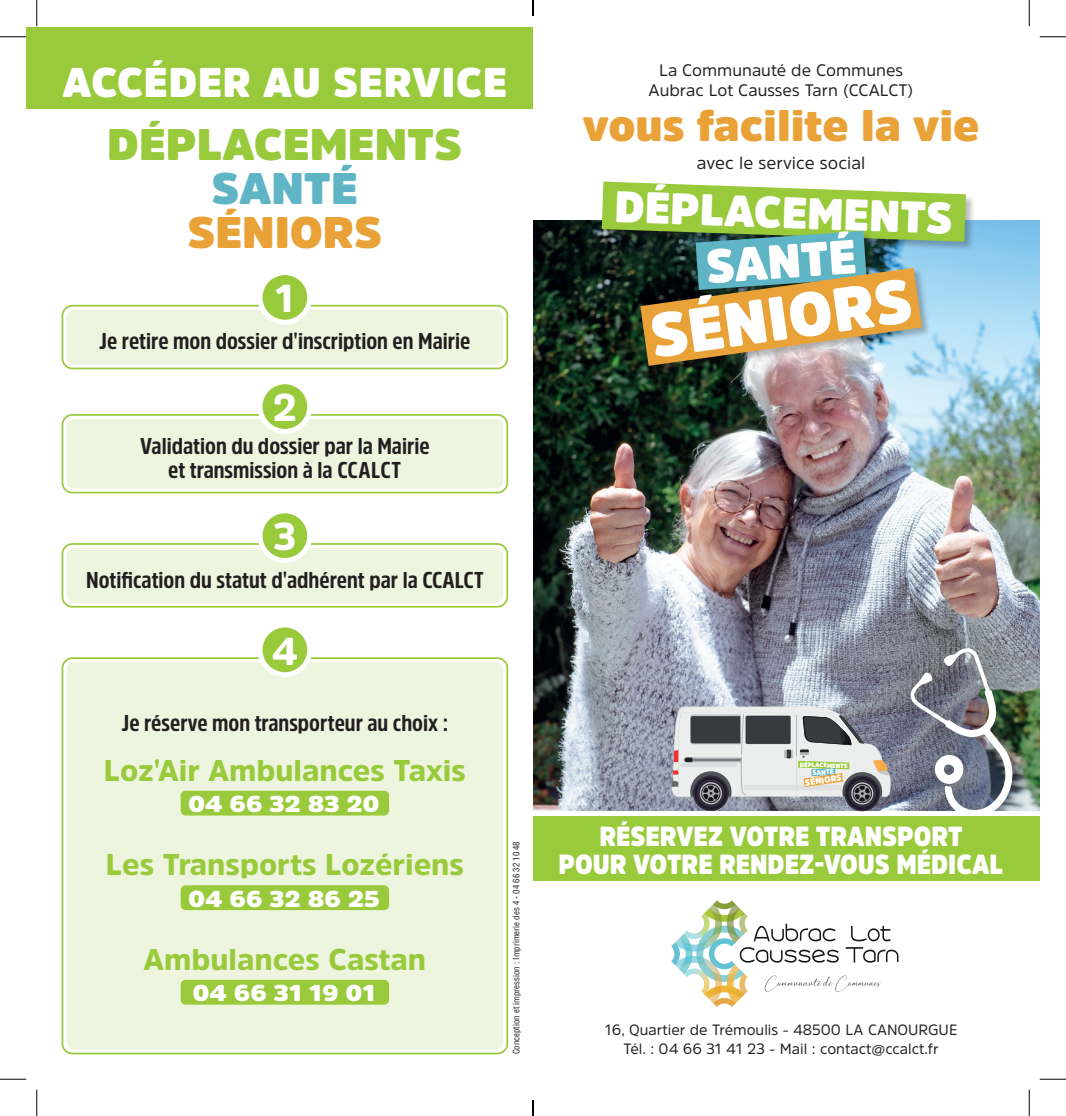
<style>
.page{position:relative;width:1066px;height:1116px;background:#fff}
.page>*{position:absolute;margin:0;border:0;box-sizing:border-box;transform-origin:0 0}
.t1{font:900 61.25px "Amsi Pro";color:#fff}
.t2{font:900 47.25px "Amsi Pro";color:#fff}
.t3{font:900 43.75px "Amsi Pro";color:#e9a237}
.t4{font:900 43.75px "Amsi Pro";color:#fff}
.t5{font:900 43.75px "Amsi Pro";color:#99ca3b;scale:1.05 1}
.t6{font:900 43.75px "Amsi Pro";color:#e9a237;scale:1.05 1}
.t7{font:900 43.75px "Amsi Pro";color:#5fb5c5;scale:1.05 1}
.t8{font:900 41.12px "Amsi Pro";letter-spacing:.02em;color:#fff}
.t9{font:900 38.5px "Amsi Pro";color:#fff}
.t10{font:900 29.75px "Amsi Pro";color:#99ca3b}
.t11{font:900 27.3px "Amsi Pro";color:#fff;scale:.9 1}
.t12{font:700 22.75px "Amsi Pro Cond";color:#231f20;scale:1.1 1}
.t13{font:900 22.75px "Amsi Pro";color:#fff;scale:1.1 1}
.t14{font:17.5px "Amsi Pro";color:#231f20}
.t15{font:16.62px "Amsi Pro";color:#231f20}
.t16{font:14.88px "Amsi Pro";color:#231f20}
.t17{font:condensed 8.75px "Helvetica LT Std";color:#231f20}
.t18{font:900 8.75px "Amsi Pro";color:#fff}
.t19{font:900 6.65px "Amsi Pro";color:#fff}
.t20{font:900 6.3px "Amsi Pro";color:#fff}
</style>
<div class="page">
<img style="left:533px;top:220px;width:506px;height:591px">
<div style="left:67px;top:662px;width:436px;height:387px;background:#edf5df;border-radius:7px"></div>
<div style="left:67px;top:548px;width:436px;height:54px;background:#edf5df;border-radius:7px"></div>
<div style="left:67px;top:419px;width:436px;height:69px;background:#edf5df;border-radius:7px"></div>
<div style="left:62px;top:305px;width:446px;height:64px;border:2px solid #99ca3b;border-radius:10px"></div>
<div style="left:601px;top:181px;width:375px;height:71px;background:#231f20;opacity:.3"></div>
<div style="left:640px;top:268px;width:291px;height:107px;background:#231f20;opacity:.3"></div>
<svg style="left:602px;top:181px;width:364px;height:185px;background:#94a268"></svg>
<img style="left:833px;top:597px;width:206px;height:214px">
<svg style="left:909px;top:646px;width:107px;height:165px;background:#80858e"></svg>
<div style="left:62px;top:414px;width:446px;height:79px;border:2px solid #99ca3b;border-radius:10px"></div>
<div style="left:257px;top:379px;width:55px;height:55px;background:#fff;border-radius:50%"></div>
<div style="left:262px;top:384px;width:45px;height:45px;background:#99ca3b;border-radius:50%"></div>
<div style="left:62px;top:543px;width:446px;height:64px;border:2px solid #99ca3b;border-radius:10px"></div>
<div style="left:257px;top:508px;width:55px;height:55px;background:#fff;border-radius:50%"></div>
<div style="left:262px;top:513px;width:45px;height:45px;background:#99ca3b;border-radius:50%"></div>
<div style="left:62px;top:657px;width:446px;height:397px;border:2px solid #99ca3b;border-radius:10px"></div>
<div style="left:257px;top:622px;width:55px;height:55px;background:#fff;border-radius:50%"></div>
<div style="left:181px;top:790px;width:208px;height:25px;background:#99ca3b;border-radius:5px"></div>
<div style="left:181px;top:885px;width:208px;height:24px;background:#99ca3b;border-radius:5px"></div>
<div style="left:181px;top:979px;width:208px;height:25px;background:#99ca3b;border-radius:5px"></div>
<div style="left:262px;top:627px;width:45px;height:45px;background:#99ca3b;border-radius:50%"></div>
<div style="left:27px;top:27px;width:506px;height:82px;background:#99ca3b"></div>
<div style="left:67px;top:310px;width:436px;height:54px;background:#edf5df;border-radius:7px"></div>
<div style="left:257px;top:270px;width:55px;height:54px;background:#fff;border-radius:50%"></div>
<div style="left:262px;top:275px;width:45px;height:45px;background:#99ca3b;border-radius:50%"></div>
<svg style="left:671px;top:900px;width:227px;height:107px"></svg>
<div style="left:533px;top:816px;width:506px;height:64px;background:#99ca3b"></div>
<svg style="left:671px;top:706px;width:220px;height:105px;background:#a0a2a3"></svg>
<svg style="left:0;top:36px;width:26px;height:1px"></svg>
<svg style="left:1039px;top:36px;width:27px;height:1px"></svg>
<svg style="left:0;top:1078px;width:26px;height:1px"></svg>
<svg style="left:1039px;top:1078px;width:27px;height:1px"></svg>
<svg style="left:36px;top:0;width:1px;height:26px"></svg>
<svg style="left:36px;top:1089px;width:1px;height:26px"></svg>
<svg style="left:1029px;top:0;width:1px;height:26px"></svg>
<svg style="left:1029px;top:1089px;width:1px;height:26px"></svg>
<svg style="left:532px;top:0;width:2px;height:16px"></svg>
<svg style="left:532px;top:1100px;width:2px;height:15px"></svg>
<p class="t8" style="left:63px;top:54px;width:446px">ACCÉDER AU SERVICE</p>
<p class="t5" style="left:107px;top:114px;width:339px">DÉPLACEMENTS</p>
<p class="t7" style="left:212px;top:158px;width:141px">SANTÉ</p>
<p class="t6" style="left:187px;top:202px;width:187px">SÉNIORS</p>
<p class="t9" style="left:275px;top:272px;width:21px">1</p>
<p class="t12" style="left:99px;top:325px;width:339px">Je retire mon dossier d'inscription en Mairie</p>
<p class="t9" style="left:273px;top:381px;width:26px">2</p>
<p class="t12" style="left:140px;top:430px;width:265px">Validation du dossier par la Mairie</p>
<p class="t12" style="left:168px;top:454px;width:213px">et transmission à la CCALCT</p>
<p class="t9" style="left:273px;top:510px;width:24px">3</p>
<p class="t12" style="left:86px;top:564px;width:363px">Notification du statut d'adhérent par la CCALCT</p>
<p class="t9" style="left:272px;top:624px;width:27px">4</p>
<p class="t12" style="left:122px;top:707px;width:298px">Je réserve mon transporteur au choix :</p>
<p class="t10" style="left:104px;top:749px;width:364px">Loz'Air Ambulances Taxis</p>
<p class="t13" style="left:188px;top:788px;width:176px">04 66 32 83 20</p>
<p class="t10" style="left:106px;top:843px;width:360px">Les Transports Lozériens</p>
<p class="t13" style="left:188px;top:882px;width:176px">04 66 32 86 25</p>
<p class="t10" style="left:143px;top:938px;width:284px">Ambulances Castan</p>
<p class="t13" style="left:192px;top:977px;width:168px">04 66 31 19 01</p>
<p class="t17" style="left:511px;top:1054px;width:215px;rotate:-90deg">Conception et impression : Imprimerie des 4 - 04 66 32 10 48</p>
<p class="t15" style="left:659px;top:58px;width:246px">La Communauté de Communes</p>
<p class="t15" style="left:648px;top:78px;width:266px">Aubrac Lot Causses Tarn (CCALCT)</p>
<p class="t3" style="left:583px;top:95px;width:398px">vous facilite la vie</p>
<p class="t14" style="left:697px;top:151px;width:170px">avec le service social</p>
<p class="t4" style="left:616px;top:176px;width:339px;rotate:2deg">DÉPLACEMENTS</p>
<p class="t2" style="left:704px;top:234px;width:152px;rotate:-4deg">SANTÉ</p>
<p class="t1" style="left:645px;top:294px;width:264px;rotate:-8deg">SÉNIORS</p>
<p class="t20" style="left:800px;top:759px;width:49px;rotate:2deg">DÉPLACEMENTS</p>
<p class="t19" style="left:812px;top:768px;width:23px;rotate:-4deg">SANTÉ</p>
<p class="t18" style="left:804px;top:776px;width:39px;rotate:-8deg">SÉNIORS</p>
<p class="t11" style="left:599px;top:817px;width:405px">RÉSERVEZ VOTRE TRANSPORT</p>
<p class="t11" style="left:558px;top:845px;width:496px">POUR VOTRE RENDEZ-VOUS MÉDICAL</p>
<p class="t16" style="left:605px;top:1019px;width:354px">16, Quartier de Trémoulis - 48500 LA CANOURGUE</p>
<p class="t16" style="left:623px;top:1038px;width:317px">Tél. : 04 66 31 41 23 - Mail : contact@ccalct.fr</p>
</div>
